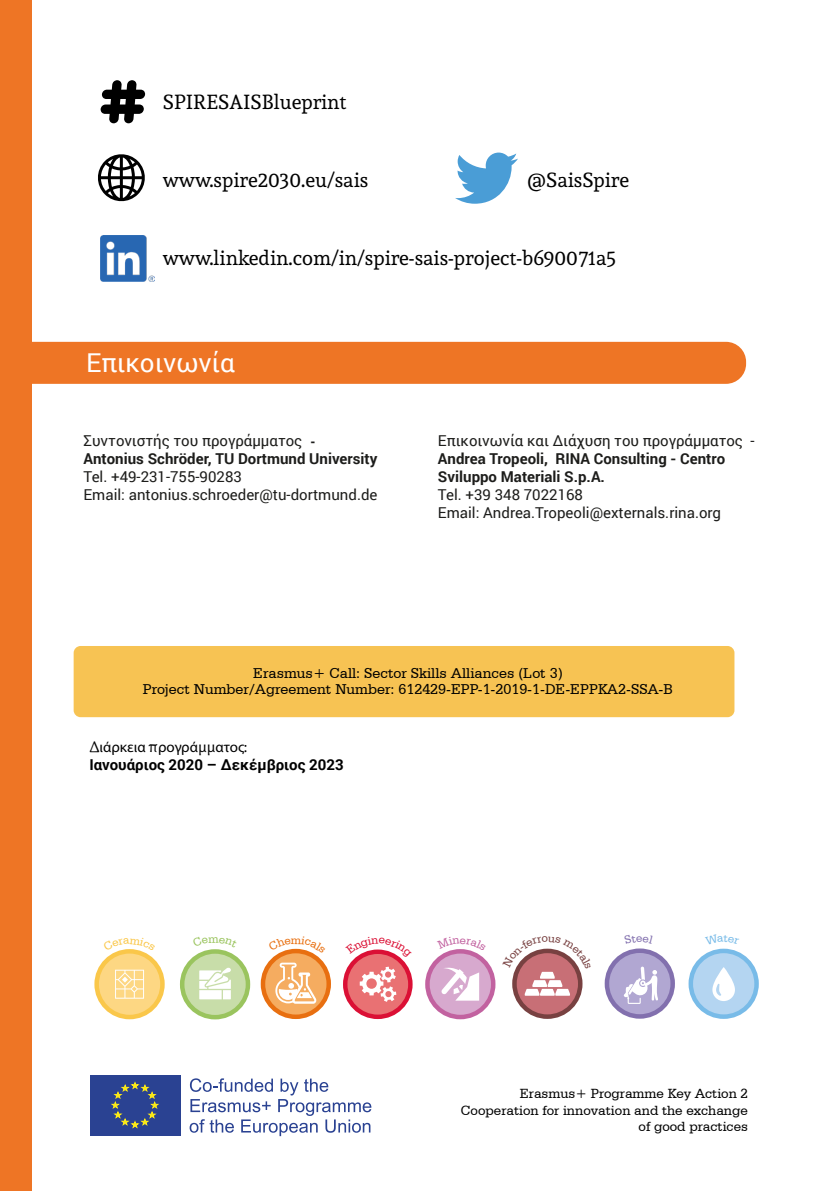
<style>
.page{position:relative;width:840px;height:1191px;background:#fff}
.page>*{position:absolute;margin:0;border:0;box-sizing:border-box;transform-origin:0 0}
.t1{font:26px "Roboto";color:#fff}
.t2{font:20.2px "Andada";color:#000}
.t3{font:15px/18px "Roboto";color:#1d1d1b}
.t4{font:700 15px/18px "Roboto";color:#1d1d1b}
.t5{font:15px/16px "Serifa BT";color:#000;text-align:center}
.t6{font:700 15px "Roboto";color:#000}
.t7{font:15px "Myriad Pro";color:#000}
.t8{font:14px/16.8px "Serifa BT";color:#000;text-align:right}
.s1{font-weight:400}
.s2{font-family:"Serifa BT"}
.s3{font-family:"Andada"}
</style>
<div class="page">
<div style="left:0;top:0;width:31px;height:1191px;background:#ee7525"></div>
<div style="left:31px;top:342px;width:714px;height:42px;background:#ee7525"></div>
<svg style="left:98px;top:154px;width:47px;height:48px"></svg>
<svg style="left:455px;top:153px;width:62px;height:51px"></svg>
<div style="left:90px;top:1074px;width:90px;height:61px;background:#2a4292"></div>
<svg style="left:111px;top:1081px;width:47px;height:47px"></svg>
<svg style="left:189px;top:1078px;width:182px;height:58px"></svg>
<img style="left:100px;top:236px;width:54px;height:45px">
<svg style="left:100px;top:80px;width:45px;height:43px"></svg>
<div style="left:74px;top:646px;width:660px;height:71px;background:#f7c353;border-radius:7px"></div>
<svg style="left:260px;top:948px;width:71px;height:71px"></svg>
<svg style="left:343px;top:949px;width:69px;height:70px"></svg>
<svg style="left:425px;top:949px;width:70px;height:70px"></svg>
<svg style="left:94px;top:949px;width:71px;height:70px"></svg>
<svg style="left:180px;top:949px;width:70px;height:70px"></svg>
<svg style="left:512px;top:948px;width:71px;height:71px"></svg>
<svg style="left:604px;top:948px;width:70px;height:70px"></svg>
<svg style="left:688px;top:948px;width:70px;height:71px"></svg>
<h2 class="t2" style="left:163px;top:89px;width:185px">SPIRESAISBlueprint</h2>
<h2 class="t2" style="left:163px;top:167px;width:207px">www.spire2030.eu/sais</h2>
<h2 class="t2" style="left:527px;top:167px;width:103px">@SaisSpire</h2>
<h2 class="t2" style="left:163px;top:244px;width:454px">www.linkedin.com/in/spire-sais-project-b690071a5</h2>
<h1 class="t1" style="left:86px;top:344px;width:150px">Επικοινωνία</h1>
<p class="t4" style="left:83px;top:431px;width:295px"><span class="s1">Συντονιστής του προγράμματος</span> <span class="s2">-<br></span>Antonius Schröder, TU Dortmund University</p>
<p class="t3" style="left:83px;top:467px;width:295px">Tel. +49-231-755-90283<br>Email: antonius.schroeder@tu-dortmund.de</p>
<p class="t3" style="left:437px;top:431px;width:318px">Επικοινωνία και ∆ιάχυση του προγράμματος -</p>
<p class="t4" style="left:437px;top:449px;width:288px">Andrea Tropeoli, RINA Consulting - Centro<br>Sviluppo Materiali S.p.A.</p>
<p class="t3" style="left:437px;top:485px;width:284px">Tel. +39 348 7022168<br>Email: Andrea.Tropeoli@externals.rina.org</p>
<p class="t5" style="left:143px;top:664px;width:531px">Erasmus+ Call: Sector Skills Alliances (Lot 3)<br>Project Number/Agreement Number: 612429-EPP-1-2019-1-DE-EPPKA2-SSA-B</p>
<p class="t7" style="left:89px;top:737px;width:159px"><span class="s3">∆</span>ιάρκεια <span class="s3">π</span>ρογρά<span class="s3">µµ</span>ατος<span class="s3">:</span></p>
<p class="t6" style="left:89px;top:754px;width:255px">Ιανουάριος 2020 – ∆εκέμβριος 2023</p>
<p class="t8" style="left:460px;top:1084px;width:288px">Erasmus+ Programme Key Action 2<br>Cooperation for innovation and the exchange of good practices</p>
</div>
